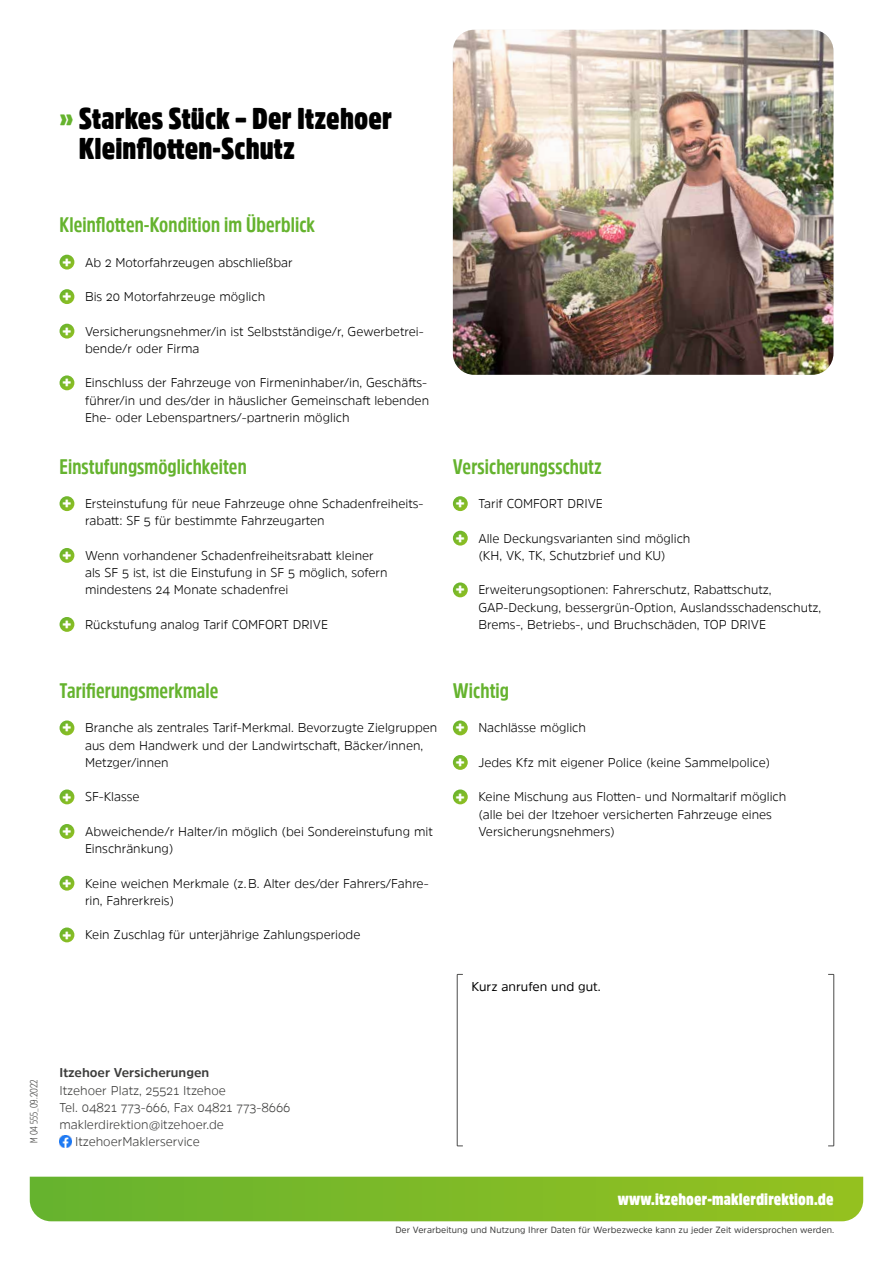
<style>
.page{position:relative;width:893px;height:1263px;background:#fff}
.page>*{position:absolute;margin:0;border:0;box-sizing:border-box;transform-origin:0 0}
.t1{font:900 30px/30px "Amsi Pro Cond";letter-spacing:.005em;color:#000}
.t2{font:700 21px "Amsi Pro Cond";letter-spacing:.005em;color:#65b32e}
.t3{font:900 16.5px "Amsi Pro Cond";letter-spacing:.01em;color:#fff}
.t4{font:300 12.75px/17.2px "Amsi Pro";color:#000}
.t5{font:300 12.75px "Amsi Pro";color:#3c3c3b}
.t6{font:700 12.75px "Amsi Pro";color:#3c3c3b}
.t7{font:12.75px "Amsi Pro";color:#000}
.t8{font:300 10.5px "Amsi Pro Cond";color:#3c3c3b}
.t9{font:9px "Amsi Pro";letter-spacing:.005em;color:#3c3c3b}
.s1{color:#65b32e}
.s2{font-weight:900;font-size:15.75px;color:#fff}
</style>
<div class="page">
<svg style="left:30px;top:1177px;width:833px;height:44px;background:#7eba28"></svg>
<svg style="left:60px;top:1135px;width:12px;height:12px"></svg>
<svg style="left:60px;top:255px;width:14px;height:15px"></svg>
<svg style="left:60px;top:289px;width:14px;height:15px"></svg>
<svg style="left:60px;top:324px;width:14px;height:15px"></svg>
<svg style="left:60px;top:375px;width:14px;height:15px"></svg>
<svg style="left:60px;top:720px;width:14px;height:15px"></svg>
<svg style="left:60px;top:789px;width:14px;height:15px"></svg>
<svg style="left:60px;top:824px;width:14px;height:15px"></svg>
<svg style="left:60px;top:876px;width:14px;height:15px"></svg>
<svg style="left:60px;top:927px;width:14px;height:15px"></svg>
<svg style="left:60px;top:496px;width:14px;height:15px"></svg>
<svg style="left:60px;top:548px;width:14px;height:15px"></svg>
<svg style="left:60px;top:617px;width:14px;height:15px"></svg>
<svg style="left:453px;top:720px;width:15px;height:15px"></svg>
<svg style="left:453px;top:755px;width:15px;height:15px"></svg>
<svg style="left:453px;top:789px;width:15px;height:15px"></svg>
<svg style="left:453px;top:496px;width:15px;height:15px"></svg>
<svg style="left:453px;top:531px;width:15px;height:15px"></svg>
<svg style="left:453px;top:582px;width:15px;height:15px"></svg>
<img style="left:453px;top:30px;width:380px;height:345px">
<svg style="left:456px;top:973px;width:7px;height:174px"></svg>
<svg style="left:828px;top:973px;width:7px;height:174px"></svg>
<h1 class="t1" style="left:79px;top:102px;width:315px;text-indent:-19px"><span class="s1">»</span> Starkes Stück – Der Itzehoer<br>Kleinflotten-Schutz</h1>
<h2 class="t2" style="left:60px;top:210px;width:257px">Kleinflotten-Kondition im Überblick</h2>
<p class="t4" style="left:62px;top:253px;width:232px"><span class="s2">+</span> Ab 2 Motorfahrzeugen abschließbar</p>
<p class="t4" style="left:62px;top:288px;width:205px"><span class="s2">+</span> Bis 20 Motorfahrzeuge möglich</p>
<p class="t4" style="left:85px;top:322px;width:340px;text-indent:-23px"><span class="s2">+</span> Versicherungsnehmer/in ist Selbstständige/r, Gewerbetrei&shy;bende/r oder Firma</p>
<p class="t4" style="left:85px;top:374px;width:346px;text-indent:-23px"><span class="s2">+</span> Einschluss der Fahrzeuge von Firmeninhaber/in, Geschäfts&shy;führer/in und des/der in häuslicher Gemeinschaft lebenden<br>Ehe- oder Lebenspartners/-partnerin möglich</p>
<h2 class="t2" style="left:60px;top:452px;width:189px">Einstufungsmöglichkeiten</h2>
<p class="t4" style="left:85px;top:495px;width:340px;text-indent:-23px"><span class="s2">+</span> Ersteinstufung für neue Fahrzeuge ohne Schadenfreiheits&shy;rabatt: SF 5 für bestimmte Fahrzeugarten</p>
<p class="t4" style="left:85px;top:546px;width:304px;text-indent:-23px"><span class="s2">+</span> Wenn vorhandener Schadenfreiheitsrabatt kleiner als SF 5 ist, ist die Einstufung in SF 5 möglich, sofern mindestens 24 Monate schadenfrei</p>
<p class="t4" style="left:62px;top:615px;width:267px"><span class="s2">+</span> Rückstufung analog Tarif COMFORT DRIVE</p>
<h2 class="t2" style="left:453px;top:452px;width:150px">Versicherungsschutz</h2>
<p class="t4" style="left:456px;top:495px;width:149px"><span class="s2">+</span> Tarif COMFORT DRIVE</p>
<p class="t4" style="left:456px;top:529px;width:236px;text-align:center"><span class="s2">+</span> Alle Deckungsvarianten sind möglich (KH, VK, TK, Schutzbrief und KU)</p>
<p class="t4" style="left:478px;top:581px;width:344px;text-indent:-23px"><span class="s2">+</span> Erweiterungsoptionen: Fahrerschutz, Rabattschutz,<br>GAP-Deckung, bessergrün-Option, Auslandsschadenschutz,<br>Brems-, Betriebs-, und Bruchschäden, TOP DRIVE</p>
<h2 class="t2" style="left:60px;top:676px;width:160px">Tarifierungsmerkmale</h2>
<p class="t4" style="left:85px;top:719px;width:354px;text-indent:-23px"><span class="s2">+</span> Branche als zentrales Tarif-Merkmal. Bevorzugte Zielgruppen aus dem Handwerk und der Landwirtschaft, Bäcker/innen,<br>Metzger/innen</p>
<p class="t4" style="left:62px;top:788px;width:79px"><span class="s2">+</span> SF-Klasse</p>
<p class="t4" style="left:85px;top:822px;width:349px;text-indent:-23px"><span class="s2">+</span> Abweichende/r Halter/in möglich (bei Sondereinstufung mit<br>Einschränkung)</p>
<p class="t4" style="left:85px;top:874px;width:345px;text-indent:-23px"><span class="s2">+</span> Keine weichen Merkmale (z.B. Alter des/der Fahrers/Fahre&shy;rin, Fahrerkreis)</p>
<p class="t4" style="left:62px;top:926px;width:300px"><span class="s2">+</span> Kein Zuschlag für unterjährige Zahlungsperiode</p>
<h2 class="t2" style="left:453px;top:676px;width:58px">Wichtig</h2>
<p class="t4" style="left:456px;top:719px;width:132px"><span class="s2">+</span> Nachlässe möglich</p>
<p class="t4" style="left:456px;top:753px;width:316px"><span class="s2">+</span> Jedes Kfz mit eigener Police (keine Sammelpolice)</p>
<p class="t4" style="left:478px;top:788px;width:309px;text-indent:-23px"><span class="s2">+</span> Keine Mischung aus Flotten- und Normaltarif möglich (alle bei der Itzehoer versicherten Fahrzeuge eines<br>Versicherungsnehmers)</p>
<p class="t7" style="left:472px;top:978px;width:131px">Kurz anrufen und gut.</p>
<p class="t8" style="left:27px;top:1143px;width:65px;rotate:-90deg">M 04 555_09.2022</p>
<p class="t6" style="left:60px;top:1064px;width:151px">Itzehoer Versicherungen</p>
<p class="t5" style="left:60px;top:1081px;width:168px">Itzehoer Platz, 25521 Itzehoe</p>
<p class="t5" style="left:60px;top:1098px;width:232px">Tel. 04821 773-666, Fax 04821 773-8666</p>
<p class="t5" style="left:60px;top:1116px;width:166px">maklerdirektion@itzehoer.de</p>
<p class="t5" style="left:75px;top:1133px;width:126px">ItzehoerMaklerservice</p>
<p class="t3" style="left:618px;top:1188px;width:217px">www.itzehoer-maklerdirektion.de</p>
<p class="t9" style="left:395px;top:1223px;width:440px">Der Verarbeitung und Nutzung Ihrer Daten für Werbezwecke kann zu jeder Zeit widersprochen werden.</p>
</div>
